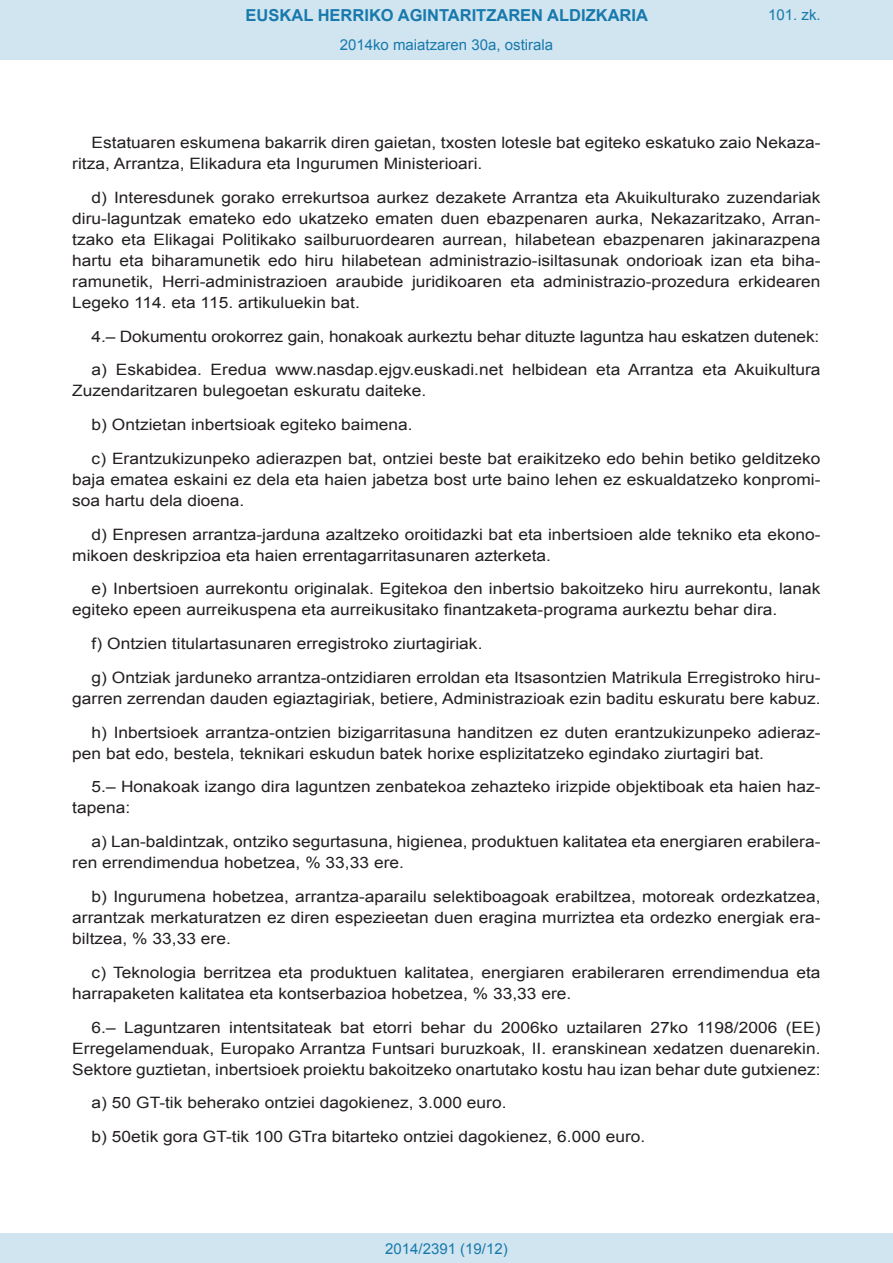
<style>
.page{position:relative;width:893px;height:1263px;background:#fff}
.page>*{position:absolute;margin:0;border:0;box-sizing:border-box;transform-origin:0 0}
.t1{font:700 16.5px "Arial";color:#1879ad}
.BOPVDetalle{font:15.6px/21px "Arial";color:#231f20;scale:1.11 1}
.Paginacion_Centro{font:15px "Arial";color:#1879ad}
</style>
<div class="page">
<div style="left:0;top:0;width:893px;height:60px;background:#d0e5f0"></div>
<div style="left:0;top:1233px;width:893px;height:30px;background:#d0e5f0"></div>
<p class="t1" style="left:246px;top:4px;width:404px">EUSKAL HERRIKO AGINTARITZAREN ALDIZKARIA</p>
<p class="Paginacion_Centro" style="left:340px;top:35px;width:215px">2014ko maiatzaren 30a, ostirala</p>
<p class="Paginacion_Centro" style="left:768px;top:5px;width:54px">101. zk.</p>
<p class="BOPVDetalle" style="left:72px;top:132px;width:676px;text-indent:19px">Estatuaren eskumena bakarrik diren gaietan, txosten lotesle bat egiteko eskatuko zaio Nekaza&shy;ritza, Arrantza, Elikadura eta Ingurumen Ministerioari.</p>
<p class="BOPVDetalle" style="left:72px;top:187px;width:676px;text-align:justify;text-indent:19px">d) Interesdunek gorako errekurtsoa aurkez dezakete Arrantza eta Akuikulturako zuzendariak diru-laguntzak emateko edo ukatzeko ematen duen ebazpenaren aurka, Nekazaritzako, Arran&shy;tzako eta Elikagai Politikako sailburuordearen aurrean, hilabetean ebazpenaren jakinarazpena hartu eta biharamunetik edo hiru hilabetean administrazio-isiltasunak ondorioak izan eta biha&shy;ramunetik, Herri-administrazioen araubide juridikoaren eta administrazio-prozedura erkidearen Legeko 114. eta 115. artikuluekin bat.</p>
<p class="BOPVDetalle" style="left:92px;top:326px;width:657px">4.– Dokumentu orokorrez gain, honakoak aurkeztu behar dituzte laguntza hau eskatzen dutenek:</p>
<p class="BOPVDetalle" style="left:72px;top:360px;width:676px;text-indent:19px">a) Eskabidea. Eredua www.nasdap.ejgv.euskadi.net helbidean eta Arrantza eta Akuikultura<br>Zuzendaritzaren bulegoetan eskuratu daiteke.</p>
<p class="BOPVDetalle" style="left:92px;top:414px;width:291px">b) Ontzietan inbertsioak egiteko baimena.</p>
<p class="BOPVDetalle" style="left:72px;top:448px;width:676px;text-align:justify;text-indent:19px">c) Erantzukizunpeko adierazpen bat, ontziei beste bat eraikitzeko edo behin betiko gelditzeko baja ematea eskaini ez dela eta haien jabetza bost urte baino lehen ez eskualdatzeko konpromi&shy;soa hartu dela dioena.</p>
<p class="BOPVDetalle" style="left:72px;top:524px;width:676px;text-indent:19px">d) Enpresen arrantza-jarduna azaltzeko oroitidazki bat eta inbertsioen alde tekniko eta ekono&shy;mikoen deskripzioa eta haien errentagarritasunaren azterketa.</p>
<p class="BOPVDetalle" style="left:72px;top:579px;width:676px;text-indent:19px">e) Inbertsioen aurrekontu originalak. Egitekoa den inbertsio bakoitzeko hiru aurrekontu, lanak egiteko epeen aurreikuspena eta aurreikusitako finantzaketa-programa aurkeztu behar dira.</p>
<p class="BOPVDetalle" style="left:92px;top:633px;width:354px">f) Ontzien titulartasunaren erregistroko ziurtagiriak.</p>
<p class="BOPVDetalle" style="left:72px;top:667px;width:676px;text-align:right">g) Ontziak jarduneko arrantza-ontzidiaren erroldan eta Itsasontzien Matrikula Erregistroko hiru&shy;garren zerrendan dauden egiaztagiriak, betiere, Administrazioak ezin baditu eskuratu bere kabuz.</p>
<p class="BOPVDetalle" style="left:72px;top:722px;width:676px;text-indent:19px">h) Inbertsioek arrantza-ontzien bizigarritasuna handitzen ez duten erantzukizunpeko adieraz&shy;pen bat edo, bestela, teknikari eskudun batek horixe esplizitatzeko egindako ziurtagiri bat.</p>
<p class="BOPVDetalle" style="left:72px;top:777px;width:676px;text-indent:19px">5.– Honakoak izango dira laguntzen zenbatekoa zehazteko irizpide objektiboak eta haien haz&shy;tapena:</p>
<p class="BOPVDetalle" style="left:72px;top:831px;width:676px;text-indent:19px">a) Lan-baldintzak, ontziko segurtasuna, higienea, produktuen kalitatea eta energiaren erabilera&shy;ren errendimendua hobetzea, % 33,33 ere.</p>
<p class="BOPVDetalle" style="left:72px;top:886px;width:676px;text-align:justify;text-indent:19px">b) Ingurumena hobetzea, arrantza-aparailu selektiboagoak erabiltzea, motoreak ordezkatzea, arrantzak merkaturatzen ez diren espezieetan duen eragina murriztea eta ordezko energiak era&shy;biltzea, % 33,33 ere.</p>
<p class="BOPVDetalle" style="left:72px;top:962px;width:676px;text-indent:19px">c) Teknologia berritzea eta produktuen kalitatea, energiaren erabileraren errendimendua eta harrapaketen kalitatea eta kontserbazioa hobetzea, % 33,33 ere.</p>
<p class="BOPVDetalle" style="left:72px;top:1017px;width:676px;text-align:justify;text-indent:19px">6.– Laguntzaren intentsitateak bat etorri behar du 2006ko uztailaren 27ko 1198/2006 (EE)<br>Erregelamenduak, Europako Arrantza Funtsari buruzkoak, II. eranskinean xedatzen duenarekin.<br>Sektore guztietan, inbertsioek proiektu bakoitzeko onartutako kostu hau izan behar dute gutxienez:</p>
<p class="BOPVDetalle" style="left:92px;top:1092px;width:375px">a) 50 GT-tik beherako ontziei dagokienez, 3.000 euro.</p>
<p class="BOPVDetalle" style="left:92px;top:1126px;width:500px">b) 50etik gora GT-tik 100 GTra bitarteko ontziei dagokienez, 6.000 euro.</p>
<p class="Paginacion_Centro" style="left:385px;top:1238px;width:124px">2014/2391 (19/12)</p>
</div>
